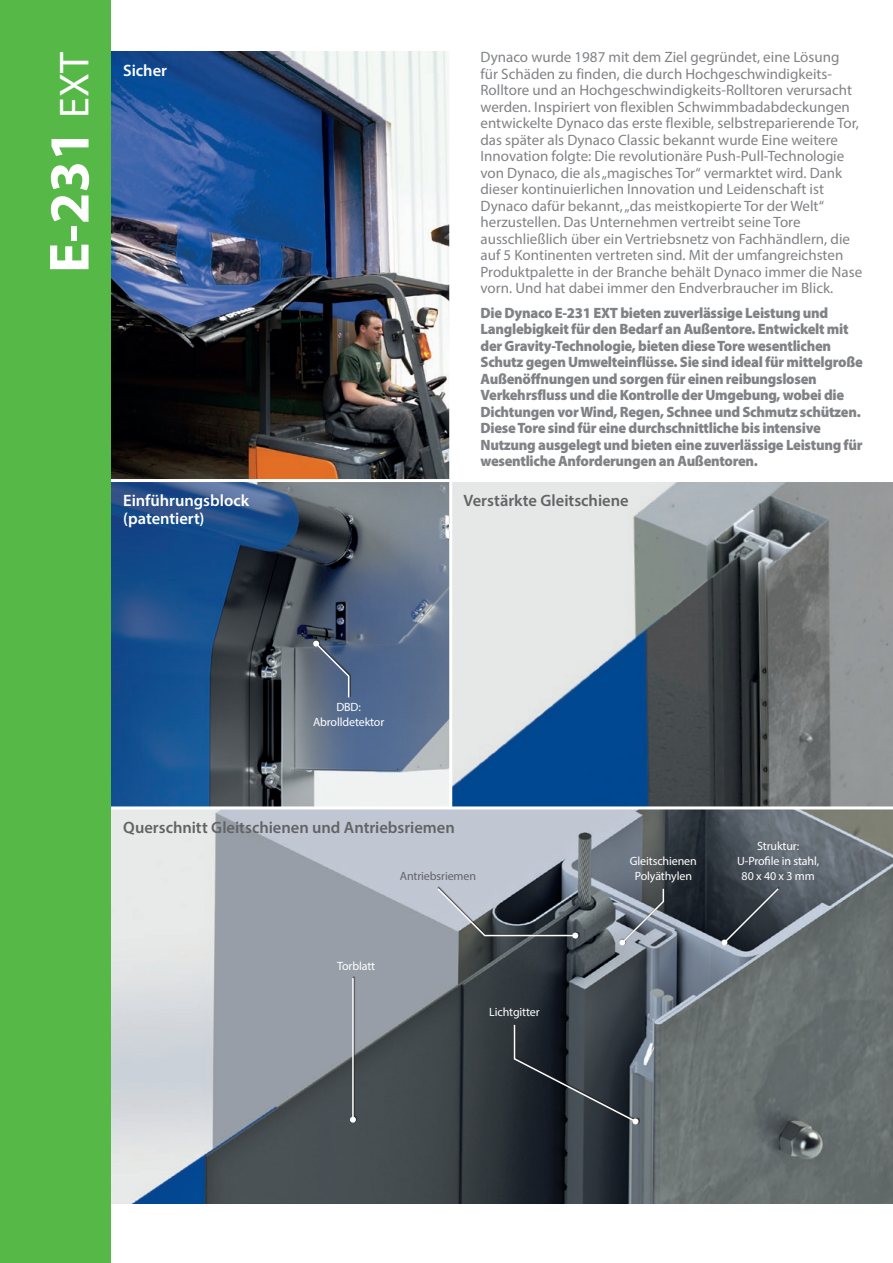
<style>
.page{position:relative;width:893px;height:1263px;background:#fff}
.page>*{position:absolute;margin:0;border:0;box-sizing:border-box;transform-origin:0 0}
.t1{font:700 57px "Myriad Pro";color:#fff}
.Didascalia_Foto{font:600 16.5px "Myriad Pro";color:#636366}
.Didascalia_Foto-2{font:600 16.5px/18px "Myriad Pro";letter-spacing:-.005em;color:#fff}
.Body_10{font:15px/16.5px "Myriad Pro";color:#808285}
.Body_10-2{font:900 15px/16.5px "Myriad Pro";letter-spacing:-.02em;color:#808285;scale:.96 1}
.t2{font:12px/15px "Myriad Pro";letter-spacing:-.01em;color:#fff;text-align:center}
.t3{font:12px "Myriad Pro";letter-spacing:-.01em;color:#636366}
.s1{font-weight:400;font-size:42px}
</style>
<div class="page">
<img style="left:111px;top:51px;width:338px;height:428px">
<img style="left:111px;top:809px;width:782px;height:394px">
<svg style="left:452px;top:482px;width:441px;height:324px;background:#83909a"></svg>
<svg style="left:111px;top:482px;width:338px;height:324px;background:#466283"></svg>
<div style="left:0;top:0;width:111px;height:1263px;background:#56b947"></div>
<div style="left:313px;top:639px;width:38px;height:58px;background:#231f20;opacity:.75"></div>
<svg style="left:313px;top:641px;width:37px;height:58px;background:#5b6b85"></svg>
<div style="left:350px;top:976px;width:7px;height:146px;background:#231f20;opacity:.75"></div>
<hr style="left:352px;top:978px;width:2px;height:142px;background:#fff">
<svg style="left:350px;top:1117px;width:6px;height:6px"></svg>
<div style="left:437px;top:886px;width:143px;height:52px;background:#231f20;opacity:.75"></div>
<svg style="left:436px;top:887px;width:142px;height:51px;background:#686f77"></svg>
<svg style="left:721px;top:887px;width:59px;height:58px;background:#3a4149"></svg>
<svg style="left:513px;top:1023px;width:125px;height:101px;background:#2e353c"></svg>
<div style="left:619px;top:887px;width:47px;height:58px;background:#231f20;opacity:.75"></div>
<svg style="left:619px;top:887px;width:46px;height:58px;background:#838b96"></svg>
<p class="t1" style="left:32px;top:273px;width:223px;rotate:-90deg">E-231 <span class="s1">EXT</span></p>
<p class="Didascalia_Foto-2" style="left:123px;top:61px;width:45px">Sicher</p>
<p class="Body_10" style="left:480px;top:49px;width:383px">Dynaco wurde 1987 mit dem Ziel gegründet, eine Lösung<br>für Schäden zu finden, die durch Hochgeschwindigkeits-Rolltore und an Hochgeschwindigkeits-Rolltoren verursacht werden. Inspiriert von flexiblen Schwimmbadabdeckungen entwickelte Dynaco das erste flexible, selbstreparierende Tor, das später als Dynaco Classic bekannt wurde Eine weitere Innovation folgte: Die revolutionäre Push-Pull-Technologie von Dynaco, die als „magisches Tor“ vermarktet wird. Dank dieser kontinuierlichen Innovation und Leidenschaft ist Dynaco dafür bekannt, „das meistkopierte Tor der Welt“ herzustellen. Das Unternehmen vertreibt seine Tore ausschließlich über ein Vertriebsnetz von Fachhändlern, die auf 5 Kontinenten vertreten sind. Mit der umfangreichsten Produktpalette in der Branche behält Dynaco immer die Nase vorn. Und hat dabei immer den Endverbraucher im Blick.</p>
<p class="Body_10-2" style="left:480px;top:304px;width:400px">Die Dynaco E-231 EXT bieten zuverlässige Leistung und Langlebigkeit für den Bedarf an Außentore. Entwickelt mit der Gravity-Technologie, bieten diese Tore wesentlichen Schutz gegen Umwelteinflüsse. Sie sind ideal für mittelgroße Außenöffnungen und sorgen für einen reibungslosen Verkehrsfluss und die Kontrolle der Umgebung, wobei die Dichtungen vor Wind, Regen, Schnee und Schmutz schützen.<br>Diese Tore sind für eine durchschnittliche bis intensive Nutzung ausgelegt und bieten eine zuverlässige Leistung für wesentliche Anforderungen an Außentoren.</p>
<p class="Didascalia_Foto-2" style="left:123px;top:491px;width:127px">Einführungsblock (patentiert)</p>
<p class="Didascalia_Foto" style="left:463px;top:490px;width:167px">Verstärkte Gleitschiene</p>
<p class="t2" style="left:313px;top:699px;width:73px">DBD:<br>Abrolldetektor</p>
<p class="Didascalia_Foto" style="left:123px;top:817px;width:333px">Querschnitt Gleitschienen und Antriebsriemen</p>
<p class="t3" style="left:400px;top:869px;width:78px">Antriebsriemen</p>
<p class="t2" style="left:337px;top:958px;width:40px">Torblatt</p>
<p class="t2" style="left:489px;top:1005px;width:52px">Lichtgitter</p>
<p class="t2" style="left:630px;top:853px;width:68px">Gleitschienen<br>Polyäthylen</p>
<p class="t2" style="left:737px;top:838px;width:84px">Struktur:<br>U-Profile in stahl,<br>80 x 40 x 3 mm</p>
</div>
